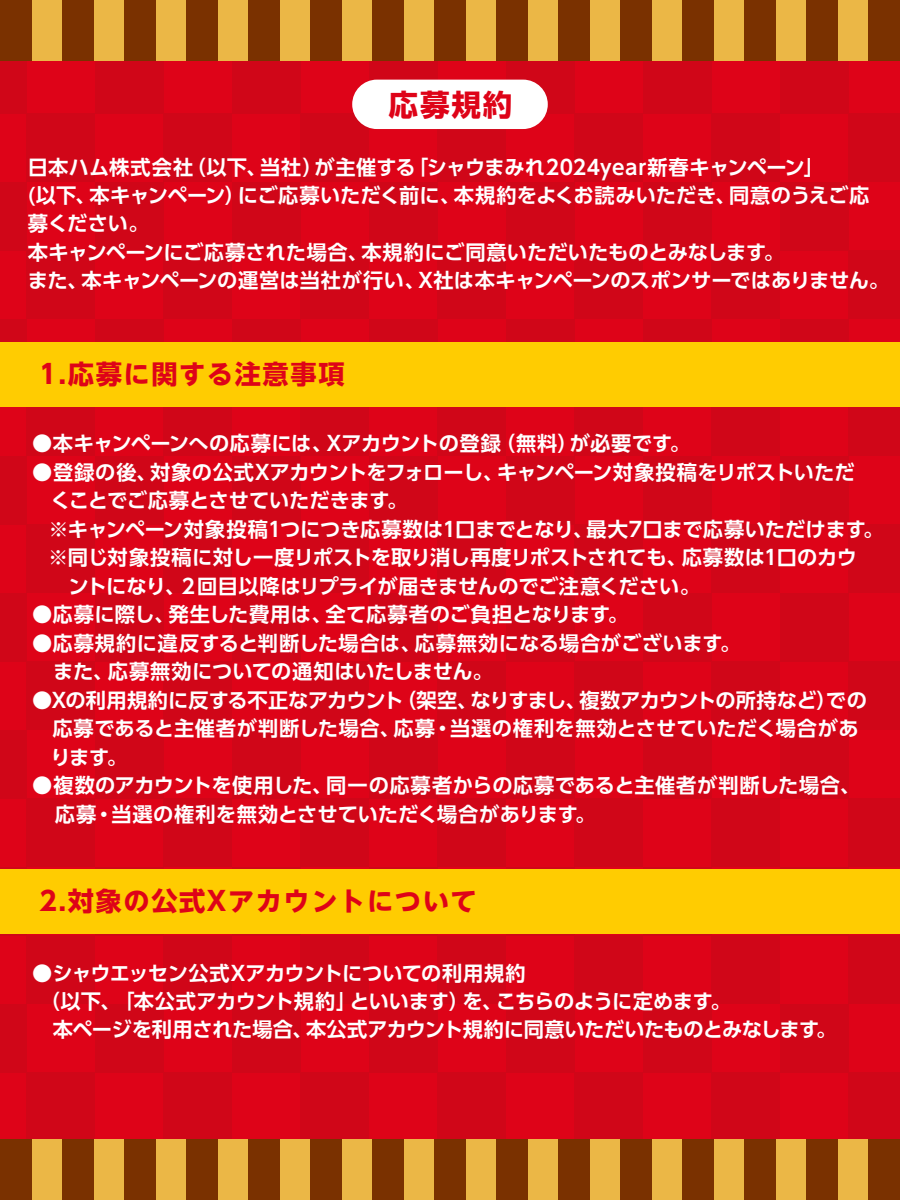
<style>
.page{position:relative;width:900px;height:1200px;background:#ebb746}
.page>*{position:absolute;margin:0;border:0;box-sizing:border-box;transform-origin:0 0}
.t1{font:700 29.62px "UD Shin Go NT Pro";color:#de0318}
.t2{font:700 26.25px "UD Shin Go NT Pro";letter-spacing:.06em;color:#de0318}
.t3{font:700 20.25px/28.5px "UD Shin Go Pro De";letter-spacing:-.005em;color:#fff}
.t4{font:700 20.25px/28.5px "UD Shin Go Pro De";letter-spacing:.02em;color:#fff}
.t5{font:700 20.25px "UD Shin Go Pro De";letter-spacing:-.025em;color:#fff}
</style>
<div class="page">
<div style="left:0;top:0;width:32px;height:63px;background:#7a3100"></div>
<div style="left:62px;top:0;width:32px;height:63px;background:#7a3100"></div>
<div style="left:124px;top:0;width:32px;height:63px;background:#7a3100"></div>
<div style="left:186px;top:0;width:32px;height:63px;background:#7a3100"></div>
<div style="left:248px;top:0;width:32px;height:63px;background:#7a3100"></div>
<div style="left:310px;top:0;width:32px;height:63px;background:#7a3100"></div>
<div style="left:372px;top:0;width:32px;height:63px;background:#7a3100"></div>
<div style="left:434px;top:0;width:32px;height:63px;background:#7a3100"></div>
<div style="left:496px;top:0;width:32px;height:63px;background:#7a3100"></div>
<div style="left:558px;top:0;width:32px;height:63px;background:#7a3100"></div>
<div style="left:620px;top:0;width:32px;height:63px;background:#7a3100"></div>
<div style="left:682px;top:0;width:32px;height:63px;background:#7a3100"></div>
<div style="left:744px;top:0;width:32px;height:63px;background:#7a3100"></div>
<div style="left:806px;top:0;width:32px;height:63px;background:#7a3100"></div>
<div style="left:868px;top:0;width:32px;height:63px;background:#7a3100"></div>
<div style="left:0;top:1137px;width:32px;height:63px;background:#7a3100"></div>
<div style="left:62px;top:1137px;width:32px;height:63px;background:#7a3100"></div>
<div style="left:124px;top:1137px;width:32px;height:63px;background:#7a3100"></div>
<div style="left:186px;top:1137px;width:32px;height:63px;background:#7a3100"></div>
<div style="left:248px;top:1137px;width:32px;height:63px;background:#7a3100"></div>
<div style="left:310px;top:1137px;width:32px;height:63px;background:#7a3100"></div>
<div style="left:372px;top:1137px;width:32px;height:63px;background:#7a3100"></div>
<div style="left:434px;top:1137px;width:32px;height:63px;background:#7a3100"></div>
<div style="left:496px;top:1137px;width:32px;height:63px;background:#7a3100"></div>
<div style="left:558px;top:1137px;width:32px;height:63px;background:#7a3100"></div>
<div style="left:620px;top:1137px;width:32px;height:63px;background:#7a3100"></div>
<div style="left:682px;top:1137px;width:32px;height:63px;background:#7a3100"></div>
<div style="left:744px;top:1137px;width:32px;height:63px;background:#7a3100"></div>
<div style="left:806px;top:1137px;width:32px;height:63px;background:#7a3100"></div>
<div style="left:868px;top:1137px;width:32px;height:63px;background:#7a3100"></div>
<div style="left:0;top:61px;width:900px;height:1078px;background:linear-gradient(to right,#d70518,#d70518)"></div>
<div style="left:352px;top:80px;width:196px;height:49px;background:#fff;border-radius:25px"></div>
<div style="left:0;top:342px;width:900px;height:64px;background:#ffcc01"></div>
<div style="left:0;top:869px;width:900px;height:64px;background:#ffcc01"></div>
<h1 class="t1" style="left:389px;top:80px;width:125px">応募規約</h1>
<p class="t3" style="left:28px;top:152px;width:863px">日本ハム株式会社（以下、当社）が主催する「シャウまみれ2024year新春キャンペーン」<br>(以下、本キャンペーン）にご応募いただく前に、本規約をよくお読みいただき、同意のうえご応募ください。<br>本キャンペーンにご応募された場合、本規約にご同意いただいたものとみなします。<br>また、本キャンペーンの運営は当社が行い、X社は本キャンペーンのスポンサーではありません。</p>
<p class="t2" style="left:40px;top:352px;width:306px">1.応募に関する注意事項</p>
<p class="t3" style="left:32px;top:429px;width:659px">●本キャンペーンへの応募には、Xアカウントの登録（無料）が必要です。</p>
<p class="t3" style="left:32px;top:457px;width:824px">●登録の後、対象の公式Xアカウントをフォローし、キャンペーン対象投稿をリポストいただ</p>
<p class="t3" style="left:51px;top:486px;width:358px">くことでご応募とさせていただきます。</p>
<p class="t3" style="left:48px;top:514px;width:837px">※キャンペーン対象投稿1つにつき応募数は1口までとなり、最大7口まで応募いただけます。</p>
<p class="t3" style="left:48px;top:543px;width:810px">※同じ対象投稿に対し一度リポストを取り消し再度リポストされても、応募数は1口のカウ</p>
<p class="t3" style="left:32px;top:571px;width:669px">　 ントになり、２回目以降はリプライが届きませんのでご注意ください。</p>
<p class="t4" style="left:32px;top:600px;width:597px">●応募に際し、発生した費用は、全て応募者のご負担となります。</p>
<p class="t4" style="left:32px;top:628px;width:710px">●応募規約に違反すると判断した場合は、応募無効になる場合がございます。　また、応募無効についての通知はいたしません。</p>
<p class="t3" style="left:50px;top:685px;width:818px;text-indent:-18px">●Xの利用規約に反する不正なアカウント（架空、なりすまし、複数アカウントの所持など）での応募であると主催者が判断した場合、応募・当選の権利を無効とさせていただく場合があります。</p>
<p class="t3" style="left:55px;top:771px;width:807px;text-indent:-23px">●複数のアカウントを使用した、同一の応募者からの応募であると主催者が判断した場合、応募・当選の権利を無効とさせていただく場合があります。</p>
<p class="t2" style="left:40px;top:879px;width:439px">2.対象の公式Xアカウントについて</p>
<p class="t5" style="left:32px;top:956px;width:495px">●シャウエッセン公式Xアカウントについての利用規約</p>
<p class="t3" style="left:40px;top:986px;width:692px">（以下、「本公式アカウント規約」といいます）を、こちらのように定めます。</p>
<p class="t3" style="left:32px;top:1015px;width:806px">　本ページを利用された場合、本公式アカウント規約に同意いただいたものとみなします。</p>
</div>
